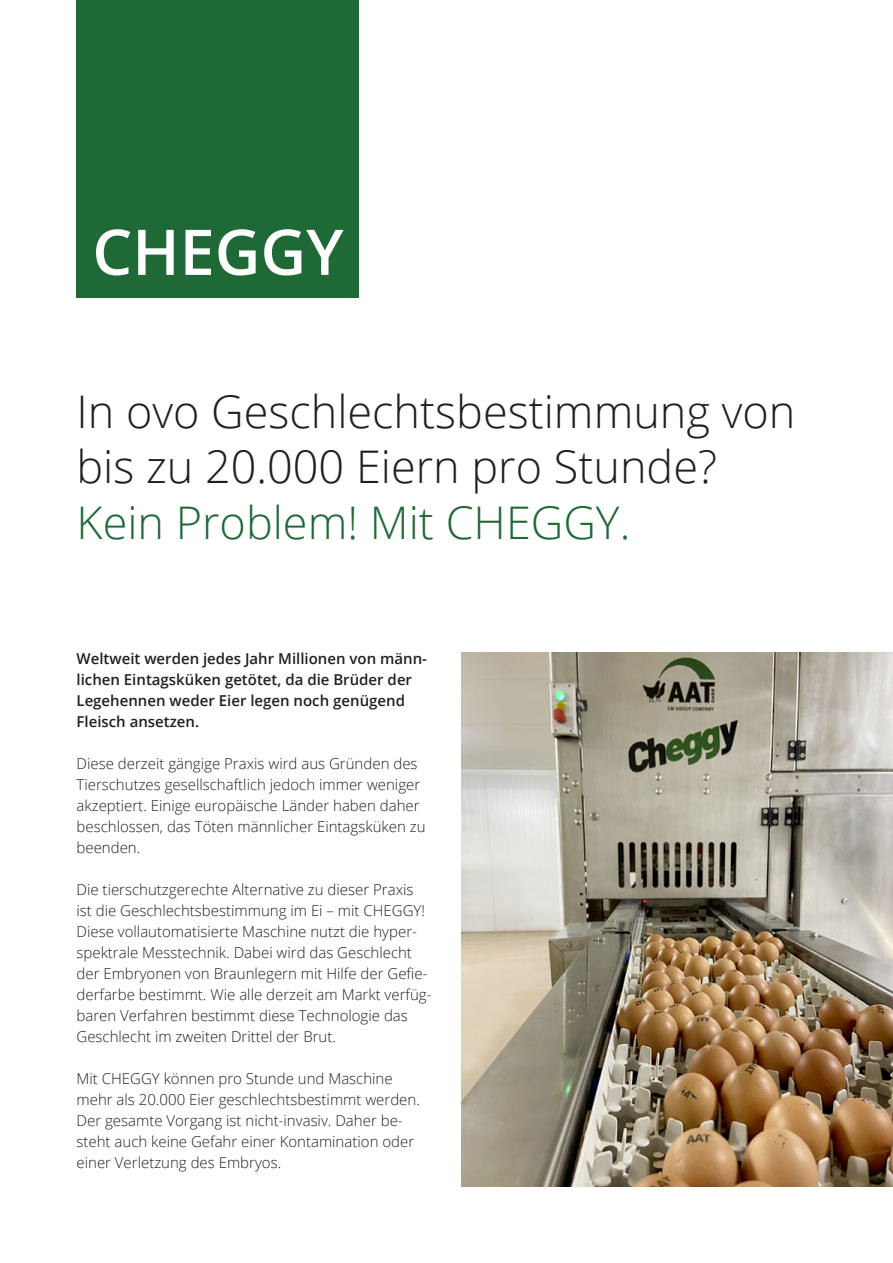
<style>
.page{position:relative;width:893px;height:1263px;background:#fff}
.page>*{position:absolute;margin:0;border:0;box-sizing:border-box;transform-origin:0 0}
.t1{font:600 63px "Open Sans";color:#fff}
.t2{font:300 45px/55.5px "Open Sans";color:#231f20}
.t3{font:300 45px "Open Sans";color:#1f6936}
.t4{font:300 15px/21px "Open Sans";color:#231f20}
.t5{font:600 15px/21px "Open Sans";color:#231f20}
</style>
<div class="page">
<div style="left:77px;top:0;width:282px;height:298px;background:#1f6936"></div>
<img style="left:461px;top:652px;width:432px;height:534px">
<h1 class="t1" style="left:92px;top:209px;width:253px">CHEGGY</h1>
<h2 class="t2" style="left:77px;top:382px;width:720px">In ovo Geschlechtsbestimmung von bis zu 20.000 Eiern pro Stunde?</h2>
<h2 class="t3" style="left:77px;top:492px;width:555px">Kein Problem! Mit CHEGGY.</h2>
<p class="t5" style="left:77px;top:647px;width:352px">Weltweit werden jedes Jahr Millionen von männ&shy;lichen Eintagsküken getötet, da die Brüder der Legehennen weder Eier legen noch genügend Fleisch ansetzen.</p>
<p class="t4" style="left:77px;top:752px;width:350px">Diese derzeit gängige Praxis wird aus Gründen des Tierschutzes gesellschaftlich jedoch immer weniger akzeptiert. Einige europäische Länder haben daher beschlossen, das Töten männlicher Eintagsküken zu beenden.</p>
<p class="t4" style="left:77px;top:878px;width:357px">Die tierschutzgerechte Alternative zu dieser Praxis ist die Geschlechtsbestimmung im Ei – mit CHEGGY!<br>Diese vollautomatisierte Maschine nutzt die hyper&shy;spektrale Messtechnik. Dabei wird das Geschlecht der Embryonen von Braunlegern mit Hilfe der Gefie&shy;derfarbe bestimmt. Wie alle derzeit am Markt verfüg&shy;baren Verfahren bestimmt diese Technologie das Geschlecht im zweiten Drittel der Brut.</p>
<p class="t4" style="left:77px;top:1067px;width:345px">Mit CHEGGY können pro Stunde und Maschine mehr als 20.000 Eier geschlechtsbestimmt werden.<br>Der gesamte Vorgang ist nicht-invasiv. Daher be&shy;steht auch keine Gefahr einer Kontamination oder einer Verletzung des Embryos.</p>
</div>
